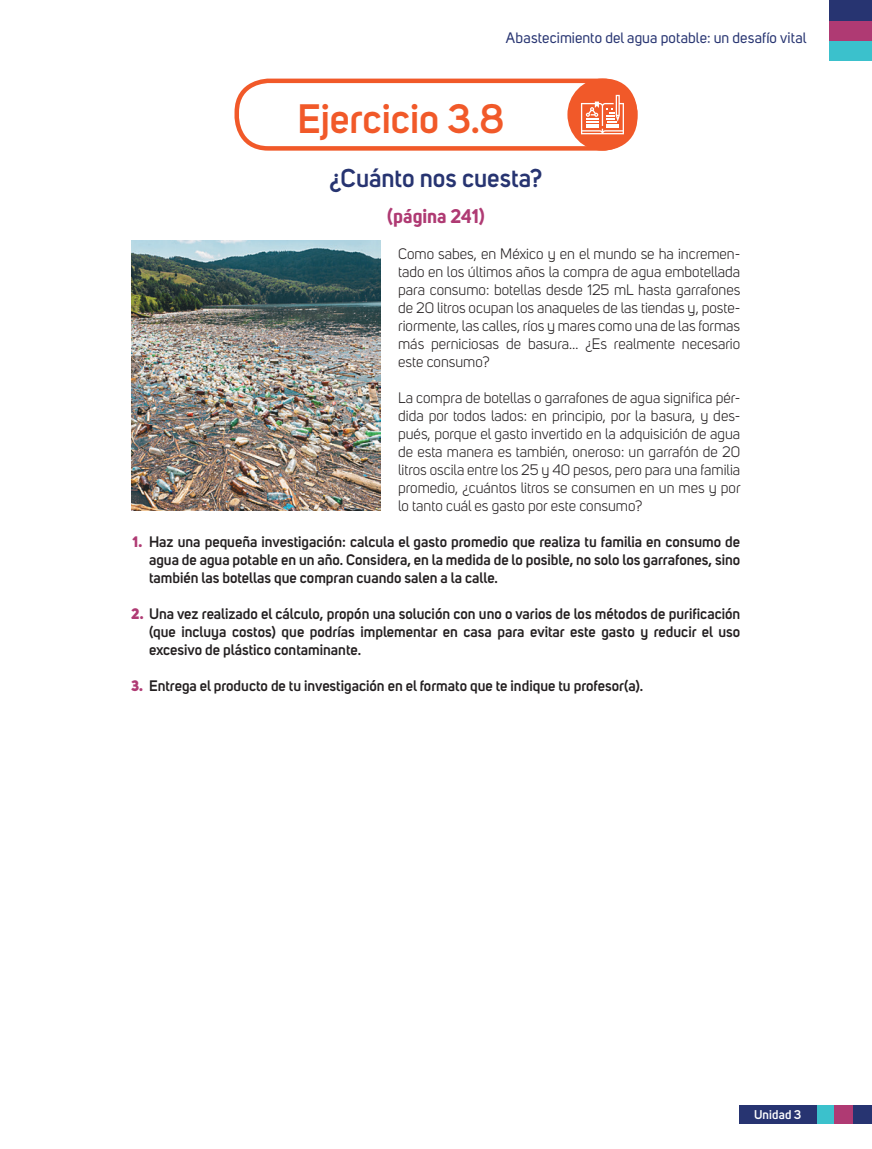
<style>
.page{position:relative;width:872px;height:1149px;background:#fff}
.page>*{position:absolute;margin:0;border:0;box-sizing:border-box;transform-origin:0 0}
.T1_Ejercicio{font:600 40.5px "Uni Sans";color:#f15929}
.T2{font:600 25.5px "Uni Sans";color:#273471}
.T3{font:700 19.5px "Uni Sans";letter-spacing:-.005em;color:#af3a73}
.t1{font:15px/18px "Uni Sans";color:#231f20;text-align:justify}
.Instrucción_Activida{font:600 15px/18px "Uni Sans";color:#231f20;text-align:justify}
.t2{font:15px "Uni Sans";letter-spacing:.005em;color:#273471}
.t3{font:600 12.6px "Uni Sans";letter-spacing:.01em;color:#fff}
.s1{font-weight:800;color:#af3a73}
</style>
<div class="page">
<div style="left:829px;top:21px;width:43px;height:40px;background:#3bc1cc"></div>
<div style="left:816px;top:1105px;width:37px;height:18px;background:#3bc1cc"></div>
<div style="left:829px;top:2px;width:43px;height:39px;background:#af3a73"></div>
<div style="left:834px;top:1105px;width:37px;height:18px;background:#af3a73"></div>
<div style="left:829px;top:0;width:43px;height:21px;background:#273471"></div>
<div style="left:853px;top:1105px;width:19px;height:18px;background:#273471"></div>
<div style="left:739px;top:1105px;width:77px;height:18px;background:#273471"></div>
<div style="left:234px;top:79px;width:403px;height:72px;border:4px solid #f15929;border-radius:32px"></div>
<div style="left:567px;top:79px;width:70px;height:72px;background:#f15929;border-radius:50%"></div>
<svg style="left:581px;top:95px;width:43px;height:39px"></svg>
<img style="left:131px;top:241px;width:250px;height:270px">
<p class="t2" style="left:506px;top:29px;width:302px">Abastecimiento del agua potable: un desafío vital</p>
<p class="T1_Ejercicio" style="left:297px;top:94px;width:209px">Ejercicio 3.8</p>
<p class="T2" style="left:329px;top:163px;width:214px">¿Cuánto nos cuesta?</p>
<p class="T3" style="left:387px;top:204px;width:99px">(página 241)</p>
<p class="t1" style="left:398px;top:244px;width:344px">Como sabes, en México y en el mundo se ha incremen&shy;tado en los últimos años la compra de agua embotellada para consumo: botellas desde 125 mL hasta garrafones de 20 litros ocupan los anaqueles de las tiendas y, poste&shy;riormente, las calles, ríos y mares como una de las formas más perniciosas de basura… ¿Es realmente necesario este consumo?</p>
<p class="t1" style="left:398px;top:388px;width:344px">La compra de botellas o garrafones de agua significa pér&shy;dida por todos lados: en principio, por la basura, y des&shy;pués, porque el gasto invertido en la adquisición de agua de esta manera es también, oneroso: un garrafón de 20 litros oscila entre los 25 y 40 pesos, pero para una familia promedio, ¿cuántos litros se consumen en un mes y por lo tanto cuál es gasto por este consumo?</p>
<p class="Instrucción_Activida" style="left:149px;top:532px;width:593px;text-indent:-16px"><span class="s1">1.</span> Haz una pequeña investigación: calcula el gasto promedio que realiza tu familia en consumo de agua de agua potable en un año. Considera, en la medida de lo posible, no solo los garrafones, sino también las botellas que compran cuando salen a la calle.</p>
<p class="Instrucción_Activida" style="left:149px;top:604px;width:593px;text-indent:-18px"><span class="s1">2.</span> Una vez realizado el cálculo, propón una solución con uno o varios de los métodos de purificación (que incluya costos) que podrías implementar en casa para evitar este gasto y reducir el uso excesivo de plástico contaminante.</p>
<p class="Instrucción_Activida" style="left:131px;top:676px;width:514px"><span class="s1">3.</span> Entrega el producto de tu investigación en el formato que te indique tu profesor(a).</p>
<p class="t3" style="left:754px;top:1106px;width:49px">Unidad 3</p>
</div>
